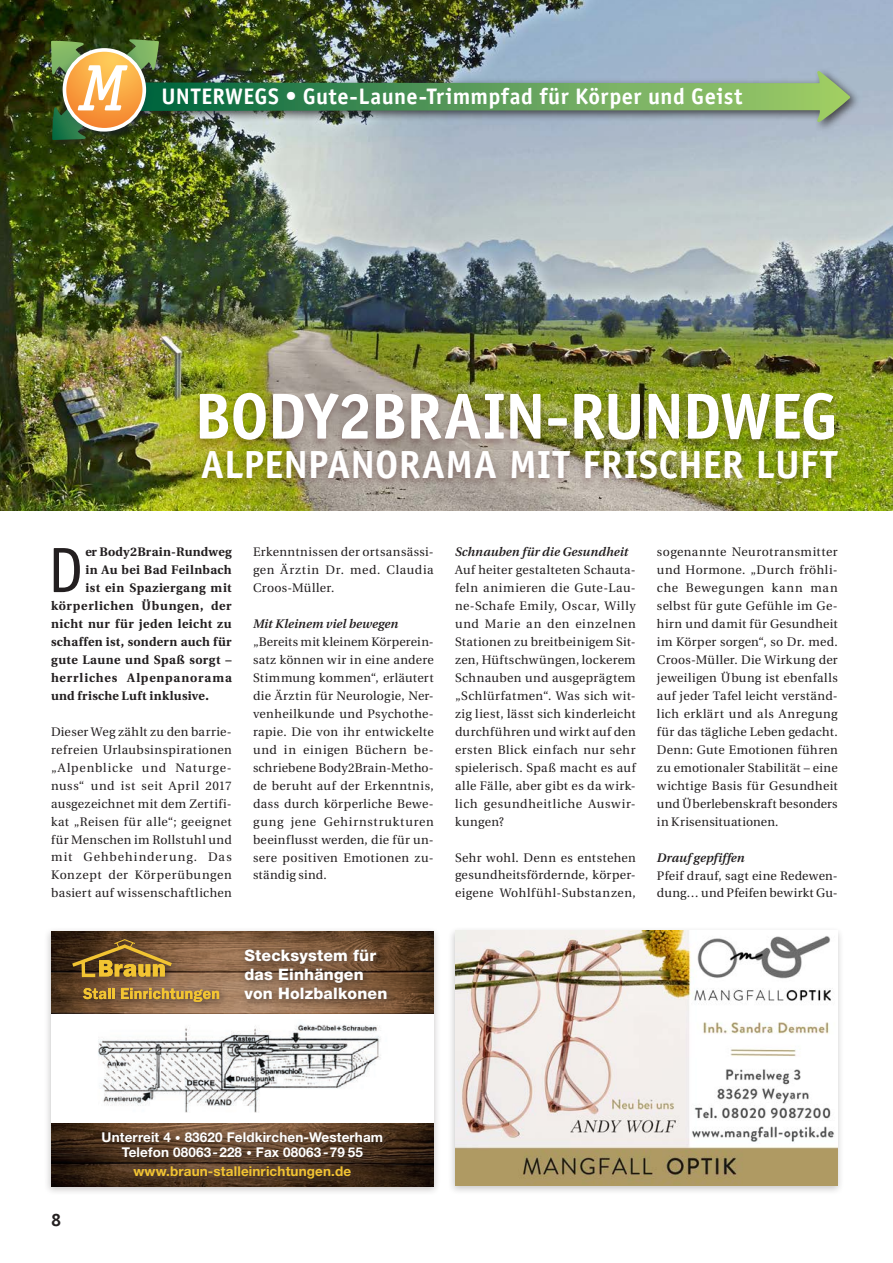
<style>
.page{position:relative;width:893px;height:1263px;background:#fff}
.page>*{position:absolute;margin:0;border:0;box-sizing:border-box;transform-origin:0 0}
.t1{font:700 65.25px "Officina Sans";letter-spacing:-.025em;color:#fff}
.t2{font:64.2px "Officina Sans";color:#231f20}
.t3{font:700 39.3px "Officina Sans";color:#fff}
.t4{font:700 22.5px "Officina Sans";letter-spacing:.02em;color:#fff}
.t5{font:700 18px "Officina Serif";color:#231f20}
.t6{font:800 15.9px/19px "Helvetica Neue";letter-spacing:.01em;color:#fff}
.t7{font:700 13.5px/15px "Helvetica Neue";letter-spacing:.01em;color:#fff;text-align:center}
.t8{font:700 13.5px "Helvetica Neue";letter-spacing:.01em;color:#f2c432}
.t9{font:12.3px/18px "Utopia";letter-spacing:.03em;color:#231f20;text-align:justify}
.t10{font:700 12.3px "Utopia";letter-spacing:.04em;color:#231f20}
.t11{font:italic 600 12.3px "Utopia";letter-spacing:.01em;color:#231f20}
.t12{font:700 12.3px "Utopia";letter-spacing:.02em;color:#231f20}
.t13{font:700 12.3px "Utopia";letter-spacing:.065em;color:#231f20}
.s1{font-family:"The Sans B W7";font-style:italic}
</style>
<div class="page">
<img style="left:0;top:0;width:893px;height:510px">
<div style="left:44px;top:926px;width:397px;height:269px;background:#231f20;opacity:.25"></div>
<div style="left:51px;top:931px;width:383px;height:255px;background:#fff"></div>
<img style="left:51px;top:1124px;width:383px;height:62px">
<img style="left:51px;top:931px;width:383px;height:82px">
<div style="left:66px;top:933px;width:163px;height:78px;background:#231f20;opacity:.75"></div>
<svg style="left:83px;top:988px;width:32px;height:11px"></svg>
<svg style="left:121px;top:988px;width:98px;height:14px"></svg>
<svg style="left:72px;top:939px;width:104px;height:41px;background:#83632b"></svg>
<img style="left:98px;top:1024px;width:283px;height:88px">
<div style="left:238px;top:943px;width:158px;height:66px;background:#231f20;opacity:.75"></div>
<div style="left:96px;top:1126px;width:296px;height:60px;background:#231f20;opacity:.75"></div>
<div style="left:193px;top:390px;width:650px;height:99px;background:#3b0a14;opacity:.3"></div>
<div style="left:448px;top:926px;width:396px;height:269px;background:#231f20;opacity:.25"></div>
<img style="left:455px;top:931px;width:383px;height:255px">
<div style="left:46px;top:34px;width:815px;height:117px;background:#231f20;opacity:.75"></div>
<div style="left:54px;top:42px;width:101px;height:102px;background:#002359;opacity:.25"></div>
<img style="left:51px;top:39px;width:799px;height:101px">
<h3 class="t4" style="left:162px;top:83px;width:582px">UNTERWEGS • Gute-Laune-Trimmpfad für Körper und Geist</h3>
<h1 class="t1" style="left:194px;top:376px;width:645px">BODY2BRAIN-RUNDWEG</h1>
<h3 class="t3" style="left:201px;top:440px;width:638px">ALPENPANORAMA MIT FRISCHER LUFT</h3>
<h2 class="t2" style="left:47px;top:533px;width:37px">D</h2>
<p class="t12" style="left:85px;top:545px;width:148px">er Body2Brain-Rundweg</p>
<p class="t10" style="left:85px;top:563px;width:148px">in Au bei Bad Feilnbach</p>
<p class="t10" style="left:85px;top:581px;width:148px">ist ein Spaziergang mit</p>
<p class="t10" style="left:51px;top:599px;width:182px">körperlichen Übungen, der</p>
<p class="t10" style="left:51px;top:617px;width:182px">nicht nur für jeden leicht zu</p>
<p class="t12" style="left:51px;top:635px;width:182px">schaffen ist, sondern auch für</p>
<p class="t10" style="left:51px;top:653px;width:182px">gute Laune und Spaß sorgt –</p>
<p class="t13" style="left:51px;top:671px;width:182px">herrliches Alpenpanorama</p>
<p class="t10" style="left:51px;top:689px;width:159px">und frische Luft inklusive.</p>
<p class="t9" style="left:51px;top:723px;width:182px">Dieser Weg zählt zu den barrie&shy;refreien Urlaubsinspirationen „Alpenblicke und Naturge&shy;nuss“ und ist seit April 2017 ausgezeichnet mit dem Zertifi&shy;kat „Reisen für alle“; geeignet für Menschen im Rollstuhl und mit Gehbehinderung. Das Konzept der Körperübungen basiert auf wissenschaftlichen</p>
<p class="t9" style="left:253px;top:543px;width:182px">Erkenntnissen der ortsansässi&shy;gen Ärztin Dr. med. Claudia Croos-Müller.</p>
<p class="t11" style="left:253px;top:617px;width:147px">Mit Kleinem viel bewegen</p>
<p class="t9" style="left:253px;top:633px;width:182px">„Bereits mit kleinem Körperein&shy;satz können wir in eine andere Stimmung kommen“, erläutert die Ärztin für Neurologie, Ner&shy;venheilkunde und Psychothe&shy;rapie. Die von ihr entwickelte und in einigen Büchern be&shy;schriebene Body2Brain-Metho&shy;de beruht auf der Erkenntnis, dass durch körperliche Bewe&shy;gung jene Gehirnstrukturen beeinflusst werden, die für un&shy;sere positiven Emotionen zu&shy;ständig sind.</p>
<p class="t6" style="left:244px;top:946px;width:144px">Stecksystem für das Einhängen von Holzbalkonen</p>
<p class="t11" style="left:455px;top:545px;width:175px">Schnauben für die Gesundheit</p>
<p class="t9" style="left:455px;top:561px;width:182px">Auf heiter gestalteten Schauta&shy;feln animieren die Gute-Lau&shy;ne-Schafe Emily, Oscar, Willy und Marie an den einzelnen Stationen zu breitbeinigem Sit&shy;zen, Hüftschwüngen, lockerem Schnauben und ausgeprägtem „Schlürfatmen“. Was sich wit&shy;zig liest, lässt sich kinderleicht durchführen und wirkt auf den ersten Blick einfach nur sehr spielerisch. Spaß macht es auf alle Fälle, aber gibt es da wirk&shy;lich gesundheitliche Auswir&shy;kungen?</p>
<p class="t9" style="left:455px;top:848px;width:182px">Sehr wohl. Denn es entstehen gesundheitsfördernde, körper&shy;eigene Wohlfühl-Substanzen,</p>
<p class="t9" style="left:657px;top:543px;width:182px">sogenannte Neurotransmitter und Hormone. „Durch fröhli&shy;che Bewegungen kann man selbst für gute Gefühle im Ge&shy;hirn und damit für Gesundheit im Körper sorgen“, so Dr. med.<br>Croos-Müller. Die Wirkung der jeweiligen Übung ist ebenfalls auf jeder Tafel leicht verständ&shy;lich erklärt und als Anregung für das tägliche Leben gedacht.<br>Denn: Gute Emotionen führen zu emotionaler Stabilität – eine wichtige Basis für Gesundheit und Überlebenskraft besonders in Krisensituationen.</p>
<p class="t11" style="left:657px;top:850px;width:89px">Drauf gepfiffen</p>
<p class="t9" style="left:657px;top:866px;width:182px">Pfeif drauf, sagt eine Redewen&shy;dung… und Pfeifen bewirkt Gu-</p>
<h3 class="t5" style="left:51px;top:1209px;width:12px">8</h3>
<p class="t7" style="left:102px;top:1129px;width:283px">Unterreit 4 <span class="s1">•</span> 83620 Feldkirchen-Westerham<br>Telefon 08063-228 <span class="s1">•</span> Fax 08063 -79 55</p>
<p class="t8" style="left:134px;top:1163px;width:219px">www.braun-stalleinrichtungen.de</p>
</div>
